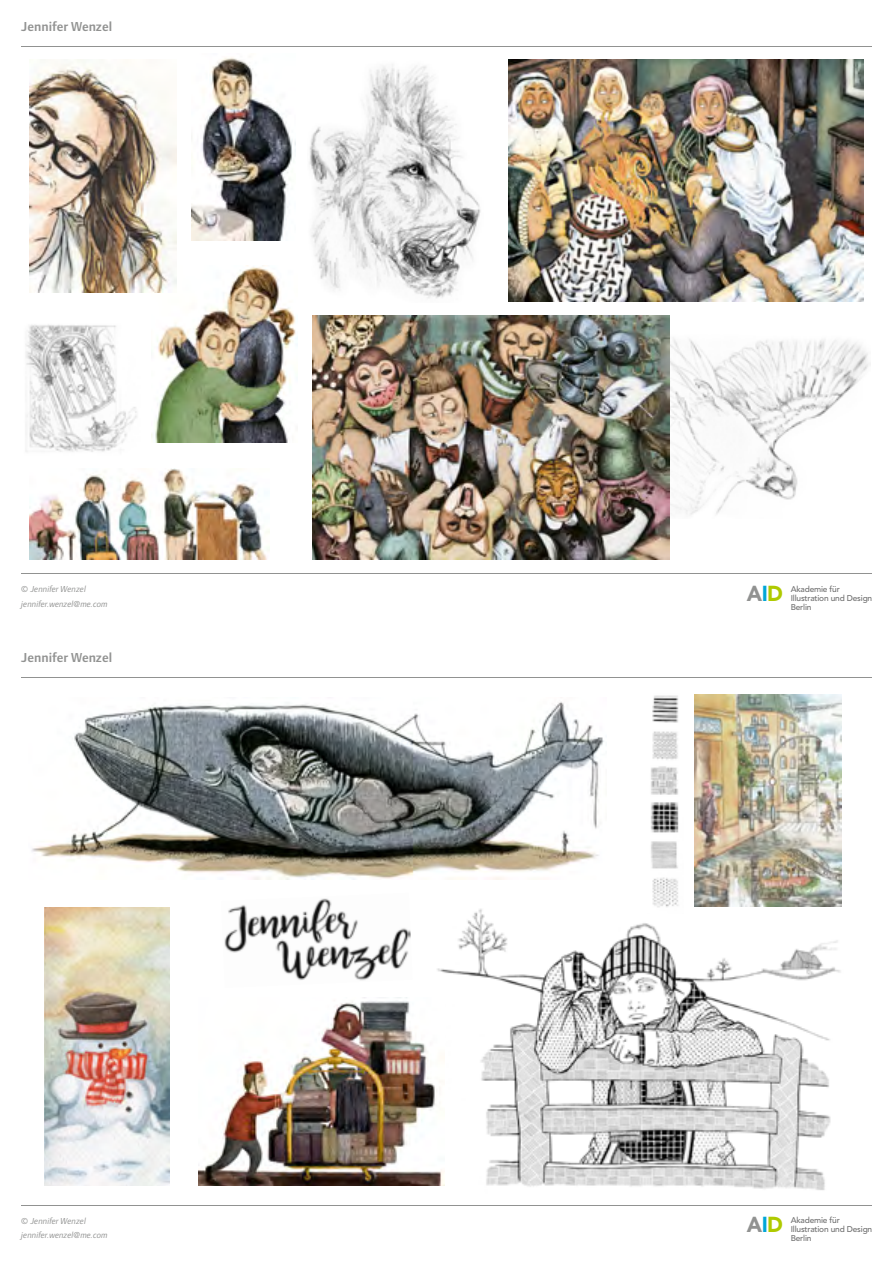
<style>
.page{position:relative;width:893px;height:1263px;background:#fff}
.page>*{position:absolute;margin:0;border:0;box-sizing:border-box;transform-origin:0 0}
.t1{font:900 21.6px "Avenir";letter-spacing:-.03em;color:#919291;scale:.96 1}
.t2{font:600 13.5px "Foundry Form Sans";color:#919291}
.t3{font:italic 9px/14.4px "Foundry Form Sans";color:#919291}
.t4{font:500 8.4px/9px "Avenir";letter-spacing:-.02em;color:#6e6e6e}
.s1{color:#00a6d7}
.s2{color:#afca00}
</style>
<div class="page">
<img style="left:309px;top:64px;width:172px;height:235px">
<img style="left:151px;top:265px;width:147px;height:177px">
<img style="left:669px;top:335px;width:202px;height:183px">
<img style="left:312px;top:316px;width:357px;height:243px">
<img style="left:508px;top:59px;width:356px;height:243px">
<img style="left:29px;top:469px;width:240px;height:90px">
<img style="left:29px;top:59px;width:147px;height:233px">
<img style="left:25px;top:324px;width:112px;height:128px">
<img style="left:192px;top:57px;width:103px;height:183px">
<hr style="left:21px;top:46px;width:851px;height:1px;background:#919291">
<hr style="left:21px;top:573px;width:851px;height:1px;background:#919291">
<img style="left:437px;top:904px;width:405px;height:286px">
<img style="left:31px;top:702px;width:573px;height:177px">
<img style="left:44px;top:907px;width:126px;height:279px">
<img style="left:695px;top:695px;width:146px;height:211px">
<img style="left:198px;top:997px;width:246px;height:189px">
<img style="left:224px;top:898px;width:187px;height:83px">
<img style="left:646px;top:695px;width:37px;height:218px">
<hr style="left:21px;top:677px;width:851px;height:1px;background:#919291">
<hr style="left:21px;top:1205px;width:851px;height:1px;background:#919291">
<h2 class="t2" style="left:21px;top:18px;width:92px">Jennifer Wenzel</h2>
<p class="t3" style="left:21px;top:582px;width:88px">© Jennifer Wenzel jennifer.wenzel@me.com</p>
<h2 class="t2" style="left:21px;top:650px;width:92px">Jennifer Wenzel</h2>
<p class="t3" style="left:21px;top:1213px;width:88px">© Jennifer Wenzel jennifer.wenzel@me.com</p>
<h1 class="t1" style="left:747px;top:580px;width:39px">A<span class="s1">I</span><span class="s2">D</span></h1>
<p class="t4" style="left:791px;top:584px;width:83px">Akademie für<br>Illustration und Design<br>Berlin</p>
<h1 class="t1" style="left:747px;top:1211px;width:39px">A<span class="s1">I</span><span class="s2">D</span></h1>
<p class="t4" style="left:791px;top:1216px;width:83px">Akademie für<br>Illustration und Design<br>Berlin</p>
</div>
